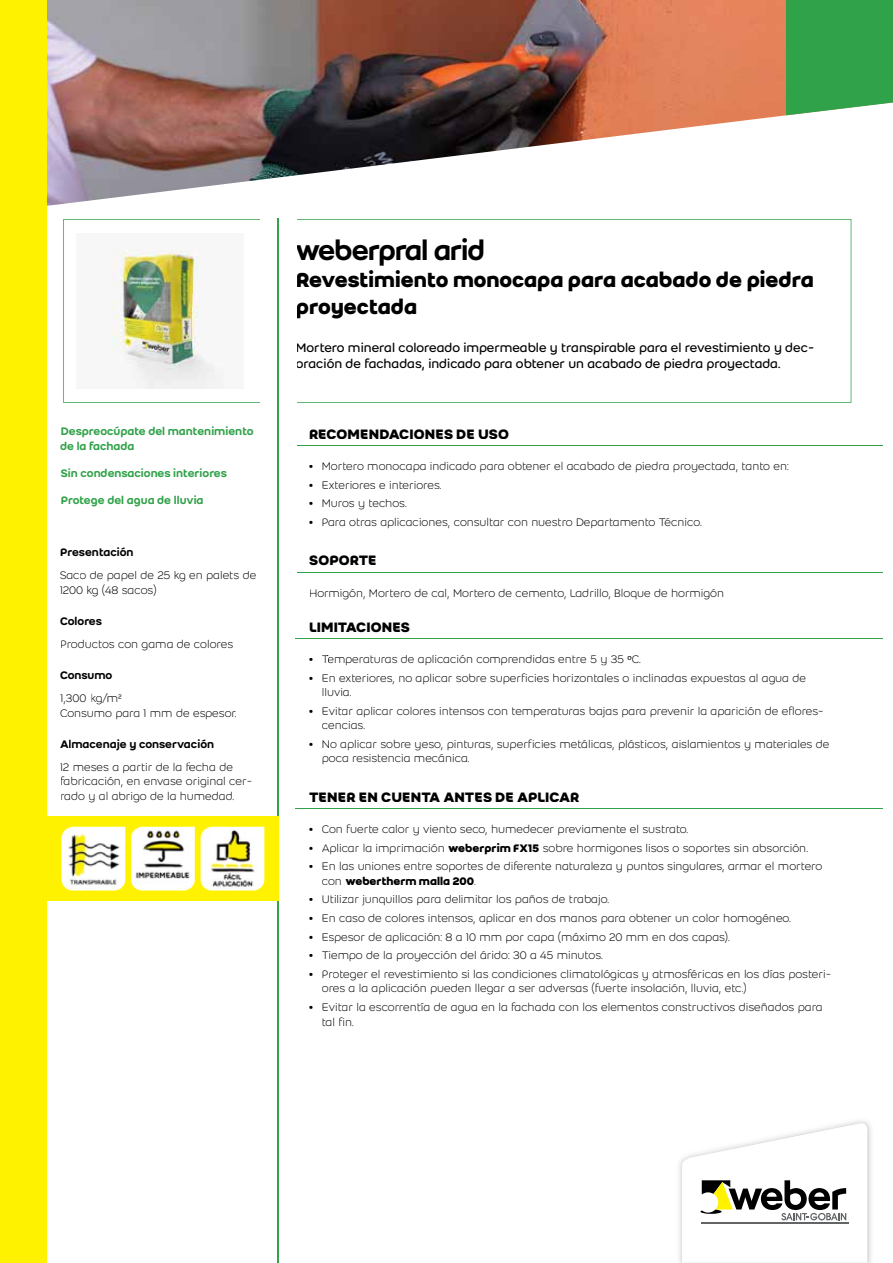
<style>
.page{position:relative;width:893px;height:1263px;background:#fff}
.page>*{position:absolute;margin:0;border:0;box-sizing:border-box;transform-origin:0 0}
.t1{font:30px "Weber Name";color:#000}
.t2{font:700 22.5px/27px "Weber";color:#000}
.t3{font:700 15px "Weber";letter-spacing:.01em;color:#000}
.t4{font:13.5px/16.2px "Weber";color:#000}
.t5{font:300 12px/14.4px "Weber";color:#000}
.t6{font:500 12px/14.4px "Weber";color:#30a249}
.t7{font:500 12px "Weber";color:#000}
.s1{font-weight:700}
.s2{font-family:"Myriad Pro";font-weight:400}
</style>
<div class="page">
<hr style="left:277px;top:1075px;width:2px;height:188px;background:#30a249">
<img style="left:46px;top:0;width:743px;height:212px">
<hr style="left:295px;top:445px;width:588px;height:1px;background:#30a249">
<hr style="left:295px;top:572px;width:588px;height:1px;background:#30a249">
<hr style="left:295px;top:638px;width:588px;height:1px;background:#30a249">
<hr style="left:295px;top:808px;width:588px;height:1px;background:#30a249">
<svg style="left:63px;top:219px;width:788px;height:184px"></svg>
<div style="left:260px;top:218px;width:36px;height:389px;background:#fff"></div>
<hr style="left:277px;top:218px;width:2px;height:990px;background:#30a249">
<div style="left:46px;top:816px;width:233px;height:85px;background:#fff200"></div>
<img style="left:62px;top:827px;width:63px;height:63px">
<img style="left:131px;top:827px;width:64px;height:63px">
<img style="left:201px;top:827px;width:63px;height:63px">
<div style="left:0;top:0;width:46px;height:1263px;background:#fff200"></div>
<div style="left:786px;top:0;width:107px;height:115px;background:#30a249"></div>
<img style="left:679px;top:1120px;width:192px;height:143px">
<svg style="left:682px;top:1123px;width:185px;height:139px"></svg>
<p class="t6" style="left:60px;top:424px;width:195px">Despreocúpate del mantenimiento de la fachada</p>
<p class="t6" style="left:61px;top:465px;width:168px">Sin condensaciones interiores</p>
<p class="t6" style="left:61px;top:493px;width:144px">Protege del agua de lluvia</p>
<p class="t7" style="left:60px;top:544px;width:75px">Presentación</p>
<p class="t5" style="left:60px;top:568px;width:198px">Saco de papel de 25 kg en palets de<br>1200 kg (48 sacos)</p>
<p class="t7" style="left:60px;top:612px;width:43px">Colores</p>
<p class="t5" style="left:60px;top:637px;width:175px">Productos con gama de colores</p>
<p class="t7" style="left:60px;top:667px;width:54px">Consumo</p>
<p class="t5" style="left:60px;top:691px;width:178px">1,300 kg/m²<br>Consumo para 1 mm de espesor.</p>
<p class="t7" style="left:60px;top:735px;width:156px">Almacenaje y conservación</p>
<p class="t5" style="left:60px;top:760px;width:194px">12 meses a partir de la fecha de fabricación, en envase original cer&shy;rado y al abrigo de la humedad.</p>
<h1 class="t1" style="left:296px;top:228px;width:190px">weberpral arid</h1>
<h2 class="t2" style="left:296px;top:266px;width:519px">Revestimiento monocapa para acabado de piedra proyectada</h2>
<p class="t4" style="left:296px;top:339px;width:520px">Mortero mineral coloreado impermeable y transpirable para el revestimiento y dec&shy;oración de fachadas, indicado para obtener un acabado de piedra proyectada.</p>
<p class="t3" style="left:309px;top:422px;width:201px">RECOMENDACIONES DE USO</p>
<p class="t5" style="left:309px;top:459px;width:481px"><span class="s1">•</span> Mortero monocapa indicado para obtener el acabado de piedra proyectada, tanto en:</p>
<p class="t5" style="left:309px;top:477px;width:134px"><span class="s1">•</span> Exteriores e interiores.</p>
<p class="t5" style="left:309px;top:496px;width:99px"><span class="s1">•</span> Muros y techos.</p>
<p class="t5" style="left:309px;top:515px;width:394px"><span class="s1">•</span> Para otras aplicaciones, consultar con nuestro Departamento Técnico.</p>
<p class="t3" style="left:309px;top:549px;width:69px">SOPORTE</p>
<p class="t5" style="left:309px;top:585px;width:416px">Hormigón, Mortero de cal, Mortero de cemento, Ladrillo, Bloque de hormigón</p>
<p class="t3" style="left:309px;top:616px;width:102px">LIMITACIONES</p>
<p class="t5" style="left:309px;top:652px;width:333px"><span class="s1">•</span> Temperaturas de aplicación comprendidas entre 5 y 35 <span class="s2">º</span>C.</p>
<p class="t5" style="left:322px;top:670px;width:486px;text-indent:-13px"><span class="s1">•</span> En exteriores, no aplicar sobre superficies horizontales o inclinadas expuestas al agua de lluvia.</p>
<p class="t5" style="left:322px;top:704px;width:503px;text-indent:-13px"><span class="s1">•</span> Evitar aplicar colores intensos con temperaturas bajas para prevenir la aparición de eflores&shy;cencias.</p>
<p class="t5" style="left:322px;top:737px;width:509px;text-indent:-13px"><span class="s1">•</span> No aplicar sobre yeso, pinturas, superficies metálicas, plásticos, aislamientos y materiales de poca resistencia mecánica.</p>
<p class="t3" style="left:309px;top:785px;width:272px">TENER EN CUENTA ANTES DE APLICAR</p>
<p class="t5" style="left:309px;top:822px;width:381px"><span class="s1">•</span> Con fuerte calor y viento seco, humedecer previamente el sustrato.</p>
<p class="t5" style="left:309px;top:840px;width:500px"><span class="s1">•</span> Aplicar la imprimación <span class="s1">weberprim FX15</span> sobre hormigones lisos o soportes sin absorción.</p>
<p class="t5" style="left:322px;top:859px;width:502px;text-indent:-13px"><span class="s1">•</span> En las uniones entre soportes de diferente naturaleza y puntos singulares, armar el mortero con <span class="s1">webertherm malla 200</span>.</p>
<p class="t5" style="left:309px;top:892px;width:302px"><span class="s1">•</span> Utilizar junquillos para delimitar los paños de trabajo.</p>
<p class="t5" style="left:309px;top:911px;width:483px"><span class="s1">•</span> En caso de colores intensos, aplicar en dos manos para obtener un color homogéneo.</p>
<p class="t5" style="left:309px;top:929px;width:422px"><span class="s1">•</span> Espesor de aplicación: 8 a 10 mm por capa (máximo 20 mm en dos capas).</p>
<p class="t5" style="left:309px;top:948px;width:295px"><span class="s1">•</span> Tiempo de la proyección del árido: 30 a 45 minutos.</p>
<p class="t5" style="left:322px;top:967px;width:511px;text-indent:-13px"><span class="s1">•</span> Proteger el revestimiento si las condiciones climatológicas y atmosféricas en los días posteri&shy;ores a la aplicación pueden llegar a ser adversas (fuerte insolación, lluvia, etc.)</p>
<p class="t5" style="left:322px;top:1000px;width:502px;text-indent:-13px"><span class="s1">•</span> Evitar la escorrentía de agua en la fachada con los elementos constructivos diseñados para tal fin.</p>
</div>
